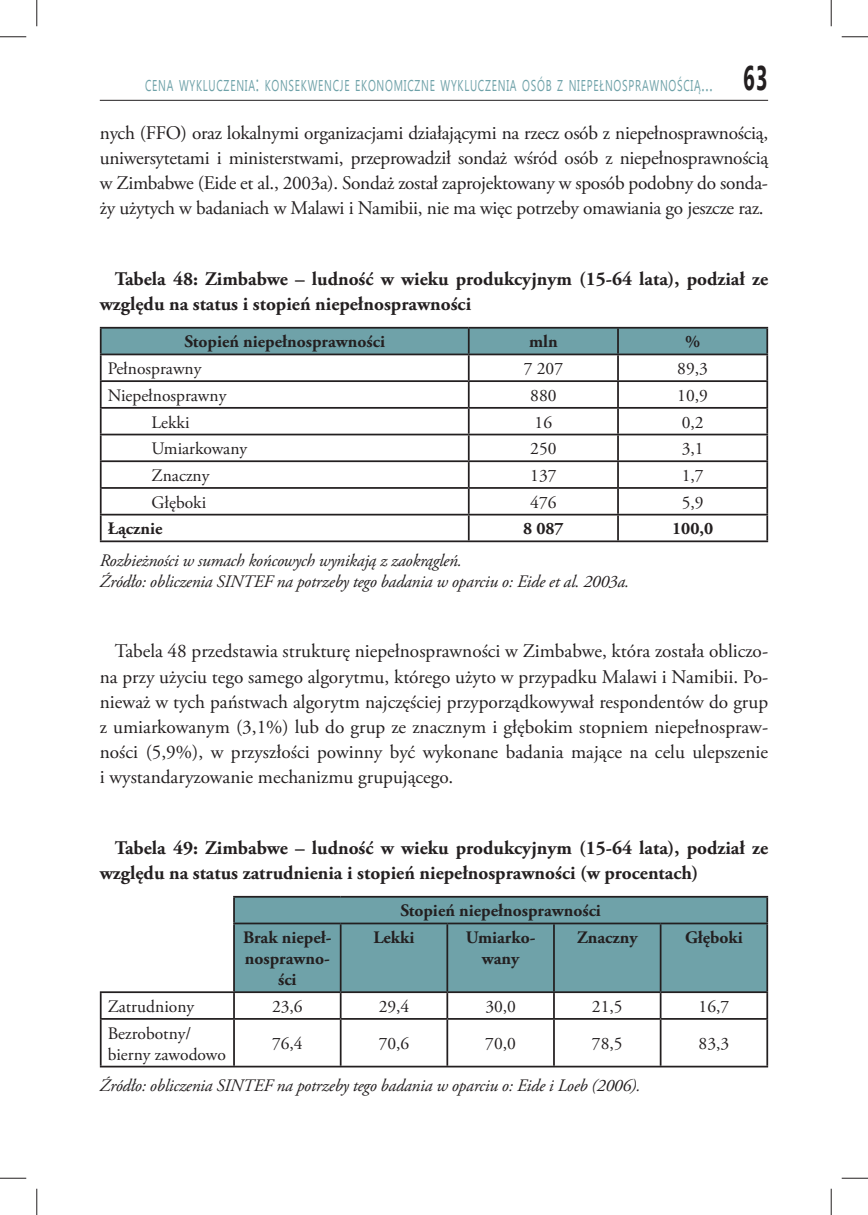
<style>
.page{position:relative;width:868px;height:1215px;background:#fff}
.page>*{position:absolute;margin:0;border:0;box-sizing:border-box;transform-origin:0 0}
.t1{font:19.25px/25.2px "Adobe Garamond Pro";letter-spacing:-.01em;color:#231f20;text-align:justify}
.t2{font:700 19.25px/25.2px "Adobe Garamond Pro";color:#231f20}
.t3{font:italic 17.5px/21px "Adobe Garamond Pro";letter-spacing:-.015em;color:#231f20}
.t4{font:17.5px/21px "Adobe Garamond Pro";color:#231f20}
.t5{font:700 17.5px/21px "Adobe Garamond Pro";color:#231f20;text-align:center}
.t6{font:15.58px "Ebrima";letter-spacing:.07em;color:#6fa2a9;scale:.67 1}
.s1{font-size:22.4px}
.s2{font-weight:700;font-size:34.12px;color:#231f20}
</style>
<div class="page">
<hr style="left:100px;top:100px;width:667px;height:1px;background:#231f20">
<hr style="left:100px;top:327px;width:368px;height:1px;background:#231f20">
<hr style="left:100px;top:328px;width:2px;height:25px;background:#231f20">
<hr style="left:468px;top:327px;width:149px;height:1px;background:#231f20">
<hr style="left:617px;top:327px;width:150px;height:1px;background:#231f20">
<hr style="left:100px;top:353px;width:368px;height:2px;background:#231f20">
<hr style="left:100px;top:355px;width:2px;height:25px;background:#231f20">
<hr style="left:100px;top:380px;width:368px;height:2px;background:#231f20">
<hr style="left:100px;top:382px;width:2px;height:25px;background:#231f20">
<hr style="left:100px;top:407px;width:368px;height:2px;background:#231f20">
<hr style="left:100px;top:409px;width:2px;height:24px;background:#231f20">
<hr style="left:100px;top:433px;width:368px;height:2px;background:#231f20">
<hr style="left:100px;top:435px;width:2px;height:25px;background:#231f20">
<hr style="left:100px;top:460px;width:368px;height:2px;background:#231f20">
<hr style="left:100px;top:462px;width:2px;height:25px;background:#231f20">
<hr style="left:100px;top:487px;width:368px;height:2px;background:#231f20">
<hr style="left:100px;top:489px;width:2px;height:25px;background:#231f20">
<hr style="left:100px;top:514px;width:368px;height:1px;background:#231f20">
<hr style="left:100px;top:515px;width:2px;height:25px;background:#231f20">
<svg style="left:101px;top:328px;width:666px;height:212px"></svg>
<hr style="left:100px;top:540px;width:667px;height:2px;background:#231f20">
<div style="left:235px;top:897px;width:531px;height:94px;background:#6fa2a9"></div>
<hr style="left:233px;top:895px;width:107px;height:2px;background:#231f20">
<hr style="left:233px;top:897px;width:2px;height:25px;background:#231f20">
<hr style="left:340px;top:895px;width:427px;height:2px;background:#231f20">
<svg style="left:766px;top:897px;width:1px;height:25px"></svg>
<hr style="left:233px;top:922px;width:107px;height:2px;background:#231f20">
<hr style="left:233px;top:924px;width:2px;height:67px;background:#231f20">
<hr style="left:340px;top:922px;width:107px;height:2px;background:#231f20">
<hr style="left:339px;top:924px;width:2px;height:67px;background:#231f20">
<hr style="left:447px;top:922px;width:106px;height:2px;background:#231f20">
<hr style="left:446px;top:924px;width:2px;height:67px;background:#231f20">
<hr style="left:553px;top:922px;width:107px;height:2px;background:#231f20">
<hr style="left:553px;top:924px;width:1px;height:67px;background:#231f20">
<hr style="left:660px;top:922px;width:107px;height:2px;background:#231f20">
<hr style="left:659px;top:924px;width:2px;height:67px;background:#231f20">
<hr style="left:766px;top:924px;width:1px;height:67px;background:#231f20">
<hr style="left:100px;top:991px;width:134px;height:2px;background:#231f20">
<hr style="left:100px;top:993px;width:2px;height:25px;background:#231f20">
<hr style="left:234px;top:991px;width:106px;height:2px;background:#231f20">
<hr style="left:233px;top:993px;width:2px;height:25px;background:#231f20">
<hr style="left:340px;top:991px;width:107px;height:2px;background:#231f20">
<hr style="left:339px;top:993px;width:2px;height:25px;background:#231f20">
<hr style="left:447px;top:991px;width:106px;height:2px;background:#231f20">
<hr style="left:446px;top:993px;width:2px;height:25px;background:#231f20">
<hr style="left:553px;top:991px;width:107px;height:2px;background:#231f20">
<svg style="left:553px;top:993px;width:1px;height:25px"></svg>
<hr style="left:660px;top:991px;width:107px;height:2px;background:#231f20">
<hr style="left:659px;top:993px;width:2px;height:25px;background:#231f20">
<svg style="left:766px;top:993px;width:1px;height:25px"></svg>
<hr style="left:100px;top:1018px;width:134px;height:1px;background:#231f20">
<hr style="left:100px;top:1019px;width:2px;height:46px;background:#231f20">
<hr style="left:234px;top:1018px;width:106px;height:1px;background:#231f20">
<hr style="left:233px;top:1019px;width:2px;height:46px;background:#231f20">
<hr style="left:340px;top:1018px;width:107px;height:1px;background:#231f20">
<hr style="left:339px;top:1019px;width:2px;height:46px;background:#231f20">
<hr style="left:447px;top:1018px;width:106px;height:1px;background:#231f20">
<hr style="left:446px;top:1019px;width:2px;height:46px;background:#231f20">
<hr style="left:553px;top:1018px;width:107px;height:1px;background:#231f20">
<hr style="left:553px;top:1019px;width:1px;height:46px;background:#231f20">
<hr style="left:660px;top:1018px;width:107px;height:1px;background:#231f20">
<hr style="left:659px;top:1019px;width:2px;height:46px;background:#231f20">
<hr style="left:766px;top:1019px;width:1px;height:46px;background:#231f20">
<hr style="left:100px;top:1065px;width:667px;height:2px;background:#231f20">
<svg style="left:0;top:36px;width:26px;height:1px"></svg>
<svg style="left:841px;top:36px;width:26px;height:1px"></svg>
<svg style="left:0;top:1177px;width:26px;height:1px"></svg>
<svg style="left:841px;top:1177px;width:26px;height:1px"></svg>
<svg style="left:36px;top:0;width:1px;height:26px"></svg>
<svg style="left:36px;top:1188px;width:1px;height:26px"></svg>
<svg style="left:830px;top:0;width:1px;height:26px"></svg>
<svg style="left:830px;top:1188px;width:1px;height:26px"></svg>
<p class="t6" style="left:145px;top:74px;width:930px">CENA WYKLUCZENIA<span class="s1">:</span> KONSEKWENCJE EKONOMICZNE WYKLUCZENIA OSÓB Z NIEPEŁNOSPRAWNOŚCIĄ<span class="s1">...</span> <span class="s2">63</span></p>
<p class="t1" style="left:100px;top:122px;width:669px">nych (FFO) oraz lokalnymi organizacjami działającymi na rzecz osób z niepełnosprawnością, uniwersytetami i ministerstwami, przeprowadził sondaż wśród osób z niepełnosprawnością w Zimbabwe (Eide et al., 2003a). Sondaż został zaprojektowany w sposób podobny do sonda&shy;ży użytych w badaniach w Malawi i Namibii, nie ma więc potrzeby omawiania go jeszcze raz.</p>
<p class="t2" style="left:100px;top:268px;width:669px;text-indent:15px">Tabela 48: Zimbabwe – ludność w wieku produkcyjnym (15-64 lata), podział ze względu na status i stopień niepełnosprawności</p>
<p class="t5" style="left:184px;top:333px;width:202px">Stopień niepełnosprawności</p>
<p class="t5" style="left:529px;top:333px;width:30px">mln</p>
<p class="t5" style="left:684px;top:333px;width:17px">%</p>
<p class="t4" style="left:108px;top:359px;width:95px">Pełnosprawny</p>
<p class="t4" style="left:523px;top:359px;width:41px">7 207</p>
<p class="t4" style="left:677px;top:359px;width:32px">89,3</p>
<p class="t4" style="left:108px;top:386px;width:120px">Niepełnosprawny</p>
<p class="t4" style="left:530px;top:386px;width:28px">880</p>
<p class="t4" style="left:677px;top:386px;width:32px">10,9</p>
<p class="t4" style="left:151px;top:413px;width:39px">Lekki</p>
<p class="t4" style="left:534px;top:413px;width:19px">16</p>
<p class="t4" style="left:681px;top:413px;width:23px">0,2</p>
<p class="t4" style="left:151px;top:440px;width:97px">Umiarkowany</p>
<p class="t4" style="left:530px;top:440px;width:28px">250</p>
<p class="t4" style="left:681px;top:440px;width:23px">3,1</p>
<p class="t4" style="left:151px;top:466px;width:59px">Znaczny</p>
<p class="t4" style="left:530px;top:466px;width:28px">137</p>
<p class="t4" style="left:681px;top:466px;width:23px">1,7</p>
<p class="t4" style="left:151px;top:493px;width:56px">Głęboki</p>
<p class="t4" style="left:530px;top:493px;width:28px">476</p>
<p class="t4" style="left:681px;top:493px;width:23px">5,9</p>
<p class="t5" style="left:108px;top:520px;width:56px">Łącznie</p>
<p class="t5" style="left:523px;top:520px;width:42px">8 087</p>
<p class="t5" style="left:672px;top:520px;width:42px">100,0</p>
<p class="t3" style="left:100px;top:551px;width:530px">Rozbieżności w sumach końcowych wynikają z zaokrągleń.<br>Źródło: obliczenia SINTEF na potrzeby tego badania w oparciu o: Eide et al. 2003a.</p>
<p class="t1" style="left:100px;top:640px;width:669px;text-indent:15px">Tabela 48 przedstawia strukturę niepełnosprawności w Zimbabwe, która została obliczo&shy;na przy użyciu tego samego algorytmu, którego użyto w przypadku Malawi i Namibii. Po&shy;nieważ w tych państwach algorytm najczęściej przyporządkowywał respondentów do grup z umiarkowanym (3,1%) lub do grup ze znacznym i głębokim stopniem niepełnospraw&shy;ności (5,9%), w przyszłości powinny być wykonane badania mające na celu ulepszenie i wystandaryzowanie mechanizmu grupującego.</p>
<p class="t2" style="left:100px;top:836px;width:669px;text-indent:15px">Tabela 49: Zimbabwe – ludność w wieku produkcyjnym (15-64 lata), podział ze względu na status zatrudnienia i stopień niepełnosprawności (w procentach)</p>
<p class="t5" style="left:400px;top:902px;width:202px">Stopień niepełnosprawności</p>
<p class="t5" style="left:243px;top:928px;width:90px">Brak niepeł&shy;nosprawno&shy;ści</p>
<p class="t5" style="left:373px;top:928px;width:43px">Lekki</p>
<p class="t5" style="left:465px;top:928px;width:71px">Umiarko&shy;wany</p>
<p class="t5" style="left:577px;top:928px;width:62px">Znaczny</p>
<p class="t5" style="left:684px;top:928px;width:59px">Głęboki</p>
<p class="t4" style="left:108px;top:997px;width:88px">Zatrudniony</p>
<p class="t4" style="left:272px;top:997px;width:32px">23,6</p>
<p class="t4" style="left:378px;top:997px;width:32px">29,4</p>
<p class="t4" style="left:485px;top:997px;width:32px">30,0</p>
<p class="t4" style="left:591px;top:997px;width:32px">21,5</p>
<p class="t4" style="left:698px;top:997px;width:32px">16,7</p>
<p class="t4" style="left:108px;top:1024px;width:120px">Bezrobotny/ bierny zawodowo</p>
<p class="t4" style="left:272px;top:1034px;width:32px">76,4</p>
<p class="t4" style="left:378px;top:1034px;width:32px">70,6</p>
<p class="t4" style="left:485px;top:1034px;width:32px">70,0</p>
<p class="t4" style="left:591px;top:1034px;width:32px">78,5</p>
<p class="t4" style="left:698px;top:1034px;width:32px">83,3</p>
<p class="t3" style="left:100px;top:1076px;width:542px">Źródło: obliczenia SINTEF na potrzeby tego badania w oparciu o: Eide i Loeb (2006).</p>
</div>
